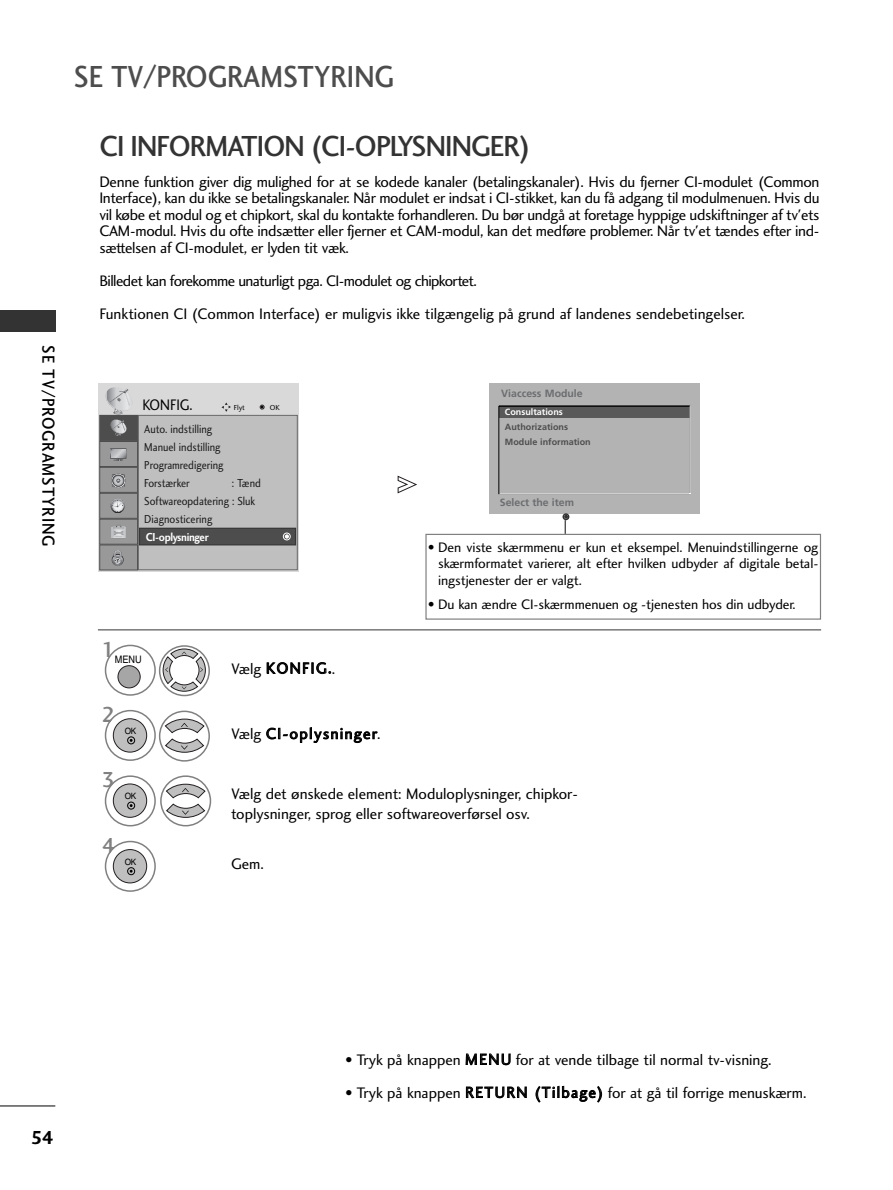
<style>
.page{position:relative;width:893px;height:1190px;background:#fff}
.page>*{position:absolute;margin:0;border:0;box-sizing:border-box;transform-origin:0 0}
.t1{font:31.5px "Charlotte Sans Medium Plain";color:#4d4d4d;scale:.9 1}
.t2{font:30px "Charlotte Sans Medium Plain";letter-spacing:-.03em;color:#333;scale:.95 1}
.t3{font:22.5px "Charlotte Sans Medium Plain";color:#808080}
.t4{font:19.5px "Charlotte Sans Bold Plain";color:#000}
.t5{font:18px "Charlotte Sans Medium Plain";letter-spacing:.06em;color:#000;scale:.9 1}
.t6{font:15.75px/16.5px "Charlotte Sans Book Plain";letter-spacing:-.005em;color:#000}
.t7{font:15.75px "Charlotte Sans Book Plain";letter-spacing:.085em;color:#000}
.t8{font:15.75px "Charlotte Sans Book Plain";letter-spacing:.09em;color:#000}
.t9{font:15.75px "Charlotte Sans Book Plain";letter-spacing:-.005em;color:#000;scale:.9 1}
.t10{font:14.25px/16.5px "Charlotte Sans Book Plain";letter-spacing:-.005em;color:#000;text-align:justify}
.t11{font:12px/18px "Charlotte Sans Book Plain";color:#1a1a1a;scale:.9 1}
.t12{font:12px "Charlotte Sans Bold Plain";letter-spacing:-.03em;color:#fff;scale:.9 1}
.t13{font:700 10.5px "Frutiger";color:#6c6d70}
.t14{font:10.35px "Helvetica";color:#000;scale:.89 1}
.t15{font:700 9px/15px "Frutiger";color:#4d4d4d}
.t16{font:700 9px "Frutiger";color:#fff}
.t17{font:8.7px "Helvetica";color:#000;scale:.94 1}
.t18{font:7.5px "Charlotte Sans Book Plain";color:#000}
</style>
<div class="page">
<hr style="left:0;top:1105px;width:55px;height:1px;background:#000">
<div style="left:0;top:310px;width:55px;height:22px;background:#333"></div>
<div style="left:425px;top:534px;width:396px;height:85px;border:1px solid #808080"></div>
<div style="left:489px;top:383px;width:210px;height:131px;background:#b3b3b3"></div>
<div style="left:499px;top:406px;width:191px;height:12px;background:#595959"></div>
<div style="left:498px;top:406px;width:192px;height:88px;border:1px solid #000"></div>
<hr style="left:499px;top:493px;width:192px;height:1px;background:#fff">
<hr style="left:689px;top:406px;width:1px;height:88px;background:#fff">
<svg style="left:564px;top:516px;width:4px;height:18px"></svg>
<div style="left:562px;top:513px;width:7px;height:7px;border:2px solid #333;border-radius:50%"></div>
<div style="left:160px;top:775px;width:51px;height:51px;border:2px solid #808080;border-radius:50%"></div>
<div style="left:105px;top:840px;width:51px;height:51px;border:2px solid #808080;border-radius:50%"></div>
<div style="left:105px;top:775px;width:51px;height:51px;border:2px solid #808080;border-radius:50%"></div>
<svg style="left:397px;top:476px;width:20px;height:17px"></svg>
<hr style="left:98px;top:629px;width:723px;height:1px;background:#333">
<div style="left:98px;top:383px;width:200px;height:188px;background:#d9d9d9"></div>
<div style="left:100px;top:415px;width:37px;height:25px;background:#4d4d4d"></div>
<div style="left:99px;top:415px;width:39px;height:25px;border:1px solid #4d4d4d"></div>
<div style="left:100px;top:442px;width:37px;height:24px;background:#999"></div>
<svg style="left:110px;top:448px;width:16px;height:10px"></svg>
<svg style="left:111px;top:449px;width:14px;height:11px"></svg>
<div style="left:99px;top:441px;width:39px;height:26px;border:1px solid #4d4d4d"></div>
<div style="left:100px;top:467px;width:37px;height:25px;background:#999"></div>
<svg style="left:111px;top:473px;width:14px;height:14px"></svg>
<div style="left:99px;top:467px;width:39px;height:25px;border:1px solid #4d4d4d"></div>
<div style="left:100px;top:493px;width:37px;height:25px;background:#999"></div>
<svg style="left:111px;top:499px;width:14px;height:14px"></svg>
<div style="left:99px;top:493px;width:39px;height:25px;border:1px solid #4d4d4d"></div>
<div style="left:100px;top:519px;width:37px;height:25px;background:#999"></div>
<svg style="left:111px;top:525px;width:15px;height:13px"></svg>
<div style="left:99px;top:519px;width:39px;height:25px;border:1px solid #4d4d4d"></div>
<div style="left:100px;top:545px;width:37px;height:25px;background:#999"></div>
<svg style="left:112px;top:550px;width:11px;height:16px"></svg>
<div style="left:99px;top:544px;width:39px;height:26px;border:1px solid #4d4d4d"></div>
<svg style="left:104px;top:387px;width:29px;height:49px"></svg>
<svg style="left:221px;top:402px;width:10px;height:10px"></svg>
<svg style="left:260px;top:405px;width:4px;height:4px"></svg>
<div style="left:138px;top:415px;width:159px;height:154px;background:#bfbfbf"></div>
<div style="left:138px;top:415px;width:159px;height:155px;border:1px solid #666"></div>
<div style="left:140px;top:528px;width:155px;height:16px;background:#4d4d4d"></div>
<div style="left:139px;top:528px;width:157px;height:17px;border:1px solid #333"></div>
<svg style="left:285px;top:534px;width:3px;height:4px"></svg>
<div style="left:283px;top:532px;width:7px;height:8px;border:1px solid #fff;border-radius:50%"></div>
<svg style="left:104px;top:644px;width:106px;height:53px"></svg>
<div style="left:113px;top:783px;width:34px;height:34px;background:#bfbfbf;border:1px solid #231f20;border-radius:50%"></div>
<div style="left:127px;top:801px;width:8px;height:8px;border:1px solid #000;border-radius:50%"></div>
<div style="left:113px;top:849px;width:34px;height:34px;background:#bfbfbf;border:1px solid #231f20;border-radius:50%"></div>
<div style="left:127px;top:867px;width:8px;height:8px;border:1px solid #000;border-radius:50%"></div>
<svg style="left:166px;top:783px;width:39px;height:34px"></svg>
<svg style="left:104px;top:709px;width:106px;height:53px"></svg>
<p class="t5" style="left:55px;top:345px;width:225px;rotate:90deg">SE TV/PROGRAMSTYRING</p>
<h1 class="t1" style="left:74px;top:64px;width:357px">SE TV/PROGRAMSTYRING</h1>
<h2 class="t2" style="left:99px;top:135px;width:455px">CI INFORMATION (CI-OPLYSNINGER)</h2>
<p class="t6" style="left:99px;top:175px;width:721px;text-align:justify">Denne funktion giver dig mulighed for at se kodede kanaler (betalingskanaler). Hvis du fjerner CI-modulet (Common Interface), kan du ikke se betalingskanaler. Når modulet er indsat i CI-stikket, kan du få adgang til modulmenuen. Hvis du vil købe et modul og et chipkort, skal du kontakte forhandleren. Du bør undgå at foretage hyppige udskiftninger af tv'ets CAM-modul. Hvis du ofte indsætter eller fjerner et CAM-modul, kan det medføre problemer. Når tv'et tændes efter ind&shy;sættelsen af CI-modulet, er lyden tit væk.</p>
<p class="t6" style="left:99px;top:266px;width:647px;line-height:33px">Billedet kan forekomme unaturligt pga. CI-modulet og chipkortet.<br>Funktionen CI (Common Interface) er muligvis ikke tilgængelig på grund af landenes sendebetingelser.</p>
<p class="t9" style="left:142px;top:399px;width:57px">KONFIG.</p>
<p class="t18" style="left:234px;top:404px;width:13px">Flyt</p>
<p class="t18" style="left:270px;top:404px;width:12px">OK</p>
<p class="t11" style="left:144px;top:421px;width:89px">Auto. indstilling<br>Manuel indstilling<br>Programredigering<br>Forstærker</p>
<p class="t11" style="left:144px;top:475px;width:131px;text-indent:88px">: Tænd<br>Softwareopdatering : Sluk<br>Diagnosticering</p>
<p class="t12" style="left:146px;top:532px;width:72px">CI-oplysninger</p>
<p class="t14" style="left:102px;top:655px;width:47px"><sup>1</sup>MENU</p>
<h3 class="t3" style="left:102px;top:706px;width:15px">2</h3>
<p class="t17" style="left:125px;top:728px;width:14px">OK</p>
<p class="t8" style="left:231px;top:662px;width:105px">Vælg KONFIG..</p>
<p class="t7" style="left:231px;top:727px;width:151px">Vælg CI-oplysninger.</p>
<p class="t13" style="left:501px;top:389px;width:83px">Viaccess Module</p>
<p class="t16" style="left:505px;top:408px;width:59px">Consultations</p>
<p class="t15" style="left:505px;top:420px;width:87px">Authorizations<br>Module information</p>
<p class="t13" style="left:500px;top:498px;width:76px">Select the item</p>
<p class="t10" style="left:438px;top:540px;width:382px;text-indent:-10px">• Den viste skærmmenu er kun et eksempel. Menuindstillingerne og skærmformatet varierer, alt efter hvilken udbyder af digitale betal&shy;ingstjenester der er valgt.</p>
<p class="t10" style="left:428px;top:597px;width:369px">• Du kan ændre CI-skærmmenuen og -tjenesten hos din udbyder.</p>
<h3 class="t3" style="left:102px;top:771px;width:15px">3</h3>
<p class="t17" style="left:125px;top:793px;width:14px">OK</p>
<h3 class="t3" style="left:102px;top:837px;width:15px">4</h3>
<p class="t17" style="left:125px;top:858px;width:14px">OK</p>
<p class="t6" style="left:231px;top:786px;width:348px;line-height:19.5px">Vælg det ønskede element: Moduloplysninger, chipkor&shy;toplysninger, sprog eller softwareoverførsel osv.</p>
<p class="t6" style="left:231px;top:857px;width:34px">Gem.</p>
<p class="t4" style="left:31px;top:1129px;width:25px">54</p>
<p class="t6" style="left:345px;top:1052px;width:428px">• Tryk på knappen MENU for at vende tilbage til normal tv-visning.</p>
<p class="t6" style="left:345px;top:1085px;width:462px">• Tryk på knappen RETURN (Tilbage) for at gå til forrige menuskærm.</p>
</div>
